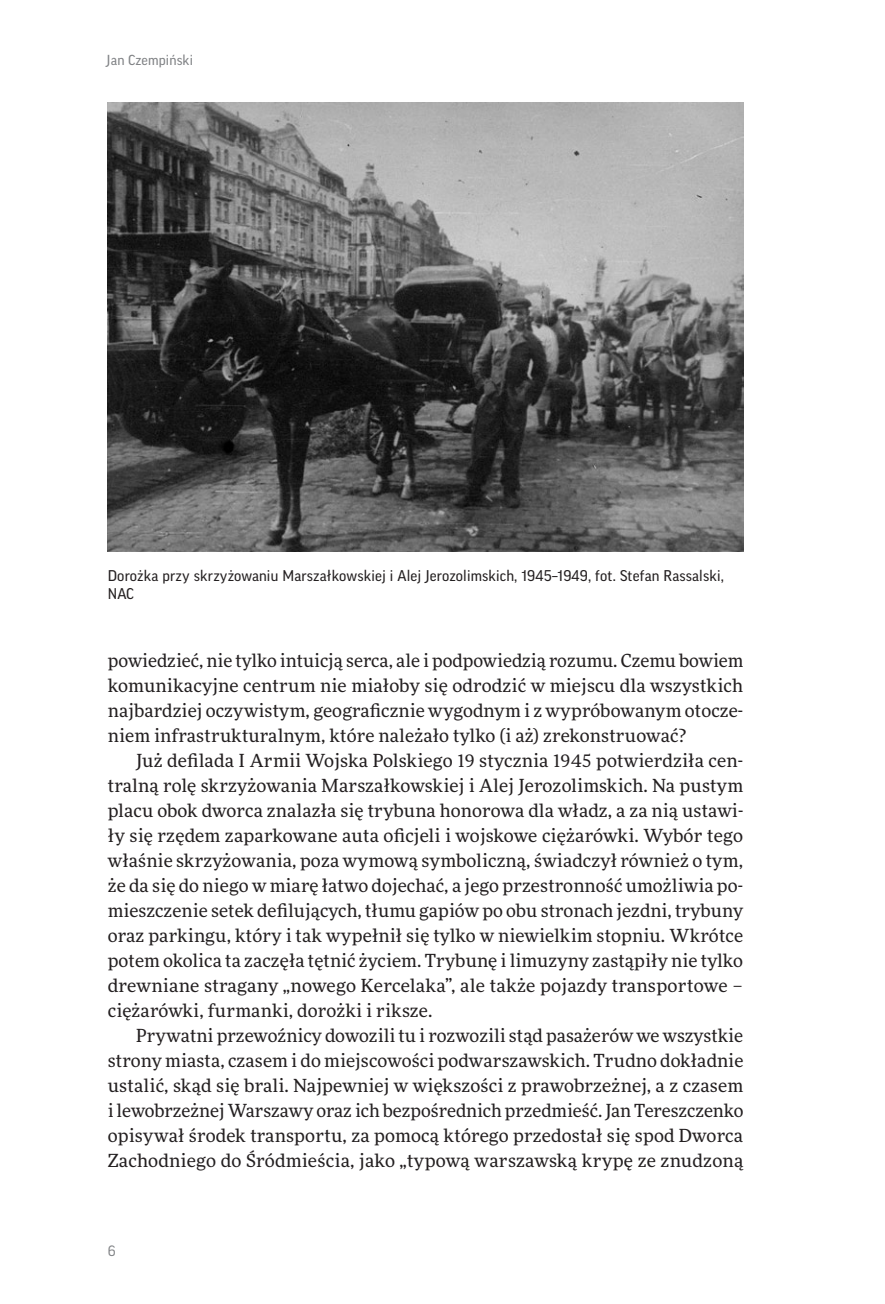
<style>
.page{position:relative;width:885px;height:1304px;background:#fff}
.page>*{position:absolute;margin:0;border:0;box-sizing:border-box;transform-origin:0 0}
.t1{font:18px/25px "More Pro";letter-spacing:.01em;color:#231f20;text-align:justify}
.t2{font:16px "Good Headline Pro";color:#808285}
.t3{font:15px/18px "Good Pro";letter-spacing:.01em;color:#231f20}
.t4{font:14px "Good Pro";letter-spacing:.01em;color:#808285}
</style>
<div class="page">
<img style="left:108px;top:102px;width:635px;height:450px">
<p class="t4" style="left:107px;top:52px;width:88px">Jan Czempiński</p>
<p class="t3" style="left:108px;top:567px;width:617px">Dorożka przy skrzyżowaniu Marszałkowskiej i Alej Jerozolimskich, 1945–1949, fot. Stefan Rassalski,<br>NAC</p>
<p class="t1" style="left:108px;top:647px;width:637px">powiedzieć, nie tylko intuicją serca, ale i podpowiedzią rozumu. Czemu bowiem komunikacyjne centrum nie miałoby się odrodzić w miejscu dla wszystkich najbardziej oczywistym, geograficznie wygodnym i z wypróbowanym otocze&shy;niem infrastrukturalnym, które należało tylko (i aż) zrekonstruować?</p>
<p class="t1" style="left:108px;top:747px;width:637px;text-indent:28px">Już defilada I Armii Wojska Polskiego 19 stycznia 1945 potwierdziła cen&shy;tralną rolę skrzyżowania Marszałkowskiej i Alej Jerozolimskich. Na pustym placu obok dworca znalazła się trybuna honorowa dla władz, a za nią ustawi&shy;ły się rzędem zaparkowane auta oficjeli i wojskowe ciężarówki. Wybór tego właśnie skrzyżowania, poza wymową symboliczną, świadczył również o tym, że da się do niego w miarę łatwo dojechać, a jego przestronność umożliwia po&shy;mieszczenie setek defilujących, tłumu gapiów po obu stronach jezdni, trybuny oraz parkingu, który i tak wypełnił się tylko w niewielkim stopniu. Wkrótce potem okolica ta zaczęła tętnić życiem. Trybunę i limuzyny zastąpiły nie tylko drewniane stragany „nowego Kercelaka”, ale także pojazdy transportowe – ciężarówki, furmanki, dorożki i riksze.</p>
<p class="t1" style="left:108px;top:1022px;width:637px;text-indent:28px">Prywatni przewoźnicy dowozili tu i rozwozili stąd pasażerów we wszystkie strony miasta, czasem i do miejscowości podwarszawskich. Trudno dokładnie ustalić, skąd się brali. Najpewniej w większości z prawobrzeżnej, a z czasem i lewobrzeżnej Warszawy oraz ich bezpośrednich przedmieść. Jan Tereszczenko opisywał środek transportu, za pomocą którego przedostał się spod Dworca Zachodniego do Śródmieścia, jako „typową warszawską krypę ze znudzoną</p>
<p class="t2" style="left:108px;top:1243px;width:9px">6</p>
</div>
